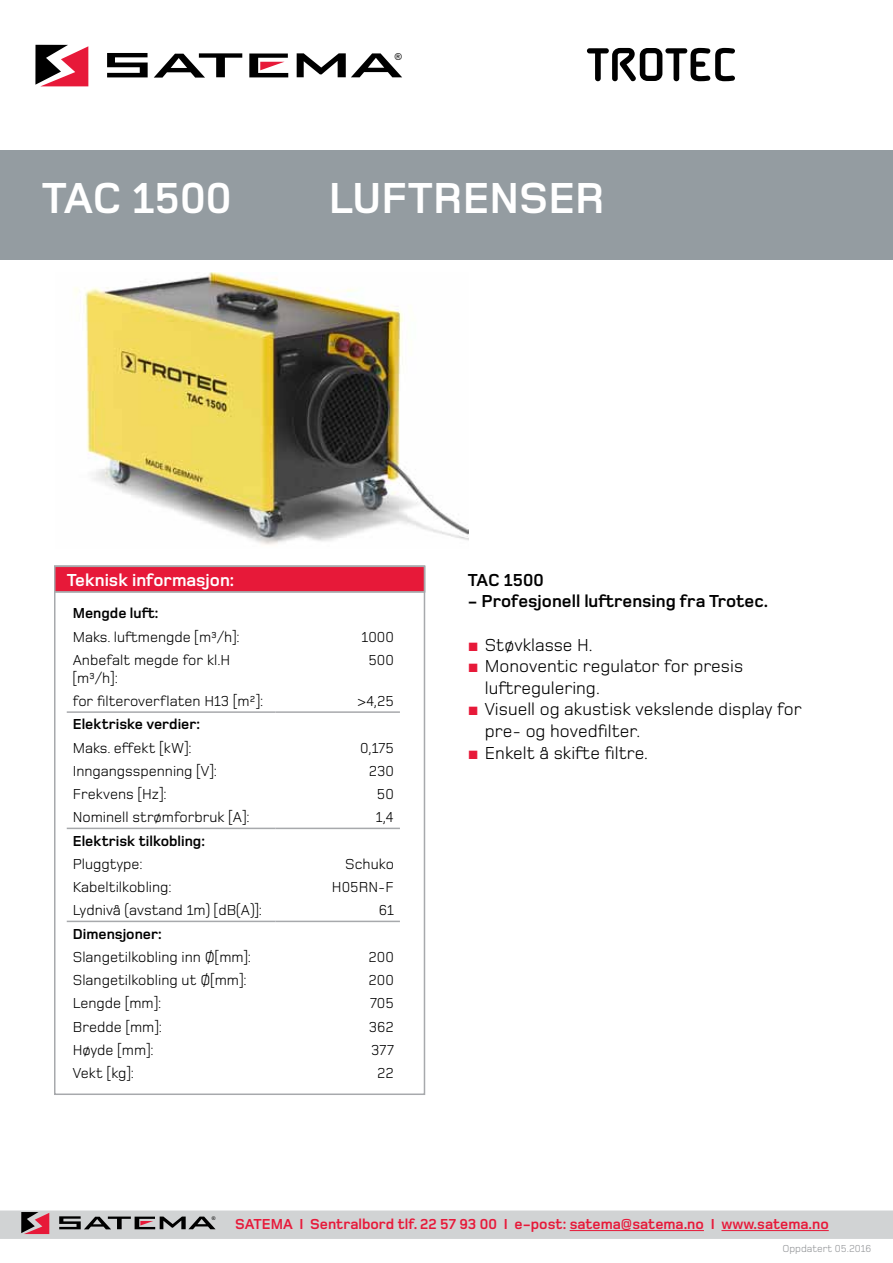
<style>
.page{position:relative;width:893px;height:1263px;background:#fff}
.page>*{position:absolute;margin:0;border:0;box-sizing:border-box;transform-origin:0 0}
.t1{font:700 51px "Alega";color:#000}
.t2{font:700 45px "Foundry Monoline";color:#fff}
.t3{font:18px/21.6px "Foundry Monoline";color:#000}
.t4{font:700 18px "Foundry Monoline";color:#000}
.t5{font:700 18px "Foundry Monoline";color:#fff}
.t6{font:15px/18px "Foundry Monoline";color:#000}
.t7{font:700 15px "Foundry Monoline";color:#e71939}
.t8{font:700 15px "Foundry Monoline";color:#000}
.t9{font:10.5px "Foundry Monoline";color:#939598}
.t10{font:9.6px "Arial";color:#000}
.t11{font:5.1px "Arial";color:#000}
.s1{font-family:"Arial";color:#e71939}
</style>
<div class="page">
<svg style="left:35px;top:45px;width:53px;height:41px"></svg>
<svg style="left:107px;top:53px;width:41px;height:24px"></svg>
<svg style="left:154px;top:53px;width:88px;height:25px"></svg>
<svg style="left:297px;top:53px;width:105px;height:24px"></svg>
<svg style="left:249px;top:54px;width:39px;height:23px"></svg>
<svg style="left:0;top:1210px;width:893px;height:29px;background:#c9c8ca"></svg>
<hr style="left:570px;top:1230px;width:134px;height:1px;background:#e71939">
<hr style="left:721px;top:1230px;width:108px;height:1px;background:#e71939">
<div style="left:0;top:150px;width:893px;height:109px;background:#949ca1"></div>
<img style="left:74px;top:272px;width:395px;height:273px">
<div style="left:54px;top:566px;width:371px;height:529px;border:2px solid #a7a9ac"></div>
<hr style="left:67px;top:711px;width:209px;height:2px;background:#a7a9ac">
<hr style="left:276px;top:711px;width:124px;height:2px;background:#a7a9ac">
<hr style="left:67px;top:828px;width:209px;height:1px;background:#a7a9ac">
<hr style="left:276px;top:828px;width:124px;height:1px;background:#a7a9ac">
<hr style="left:67px;top:921px;width:209px;height:1px;background:#a7a9ac">
<hr style="left:276px;top:921px;width:124px;height:1px;background:#a7a9ac">
<div style="left:54px;top:566px;width:371px;height:27px;background:#e71939;border:2px solid #a7a9ac"></div>
<p class="t10" style="left:395px;top:50px;width:9px">®</p>
<h1 class="t1" style="left:586px;top:38px;width:152px">TROTEC</h1>
<h2 class="t2" style="left:42px;top:174px;width:191px">tac 1500</h2>
<h2 class="t2" style="left:329px;top:174px;width:278px">luftrenser</h2>
<p class="t5" style="left:67px;top:570px;width:169px">Teknisk informasjon:</p>
<p class="t8" style="left:73px;top:605px;width:87px">Mengde luft:</p>
<p class="t6" style="left:73px;top:628px;width:169px">Maks. luftmengde [m³/h]:</p>
<p class="t6" style="left:362px;top:628px;width:34px">1000</p>
<p class="t6" style="left:73px;top:651px;width:159px">Anbefalt megde for kl.H [m³/h]:</p>
<p class="t6" style="left:368px;top:651px;width:27px">500</p>
<p class="t6" style="left:73px;top:692px;width:192px">for filteroverflaten H13 [m²]:</p>
<p class="t6" style="left:358px;top:692px;width:38px">&gt;4,25</p>
<p class="t8" style="left:73px;top:716px;width:129px">Elektriske verdier:</p>
<p class="t6" style="left:73px;top:739px;width:120px">Maks. effekt [kW]:</p>
<p class="t6" style="left:360px;top:739px;width:35px">0,175</p>
<p class="t6" style="left:73px;top:762px;width:146px">Inngangsspenning [V]:</p>
<p class="t6" style="left:369px;top:762px;width:27px">230</p>
<p class="t6" style="left:73px;top:785px;width:96px">Frekvens [Hz]:</p>
<p class="t6" style="left:377px;top:785px;width:19px">50</p>
<p class="t6" style="left:73px;top:808px;width:179px">Nominell strømforbruk [A]:</p>
<p class="t6" style="left:376px;top:808px;width:20px">1,4</p>
<p class="t8" style="left:73px;top:833px;width:134px">Elektrisk tilkobling:</p>
<p class="t6" style="left:73px;top:855px;width:72px">Pluggtype:</p>
<p class="t6" style="left:345px;top:855px;width:50px">Schuko</p>
<p class="t6" style="left:73px;top:878px;width:101px">Kabeltilkobling:</p>
<p class="t6" style="left:332px;top:878px;width:63px">H05RN-F</p>
<p class="t6" style="left:73px;top:901px;width:191px">Lydnivå (avstand 1m) [dB(A)]:</p>
<p class="t6" style="left:379px;top:901px;width:17px">61</p>
<p class="t8" style="left:73px;top:926px;width:90px">Dimensjoner:</p>
<p class="t6" style="left:73px;top:948px;width:180px">Slangetilkobling inn Ø[mm]:</p>
<p class="t6" style="left:369px;top:948px;width:27px">200</p>
<p class="t6" style="left:73px;top:971px;width:175px">Slangetilkobling ut Ø[mm]:</p>
<p class="t6" style="left:369px;top:971px;width:27px">200</p>
<p class="t6" style="left:73px;top:994px;width:90px">Lengde [mm]:</p>
<p class="t6" style="left:370px;top:994px;width:25px">705</p>
<p class="t6" style="left:73px;top:1018px;width:91px">Bredde [mm]:</p>
<p class="t6" style="left:369px;top:1018px;width:27px">362</p>
<p class="t6" style="left:73px;top:1041px;width:82px">Høyde [mm]:</p>
<p class="t6" style="left:371px;top:1041px;width:24px">377</p>
<p class="t6" style="left:73px;top:1064px;width:63px">Vekt [kg]:</p>
<p class="t6" style="left:377px;top:1064px;width:18px">22</p>
<p class="t4" style="left:468px;top:570px;width:77px">TAC 1500</p>
<p class="t4" style="left:468px;top:592px;width:302px">- Profesjonell luftrensing fra Trotec.</p>
<p class="t3" style="left:468px;top:634px;width:126px"><span class="s1">■</span> Støvklasse H.</p>
<p class="t3" style="left:485px;top:655px;width:260px;text-indent:-17px"><span class="s1">■</span> Monoventic regulator for presis luftregulering.</p>
<p class="t3" style="left:485px;top:698px;width:319px;text-indent:-17px"><span class="s1">■</span> Visuell og akustisk vekslende display for pre- og hovedfilter.</p>
<p class="t3" style="left:468px;top:742px;width:182px"><span class="s1">■</span> Enkelt å skifte filtre.</p>
<p class="t11" style="left:212px;top:1215px;width:5px">®</p>
<p class="t7" style="left:235px;top:1216px;width:595px">SATEMA I Sentralbord tlf. 22 57 93 00 I e-post: satema@satema.no I www.satema.no</p>
<p class="t9" style="left:782px;top:1243px;width:91px">Oppdatert 05.2016</p>
</div>
